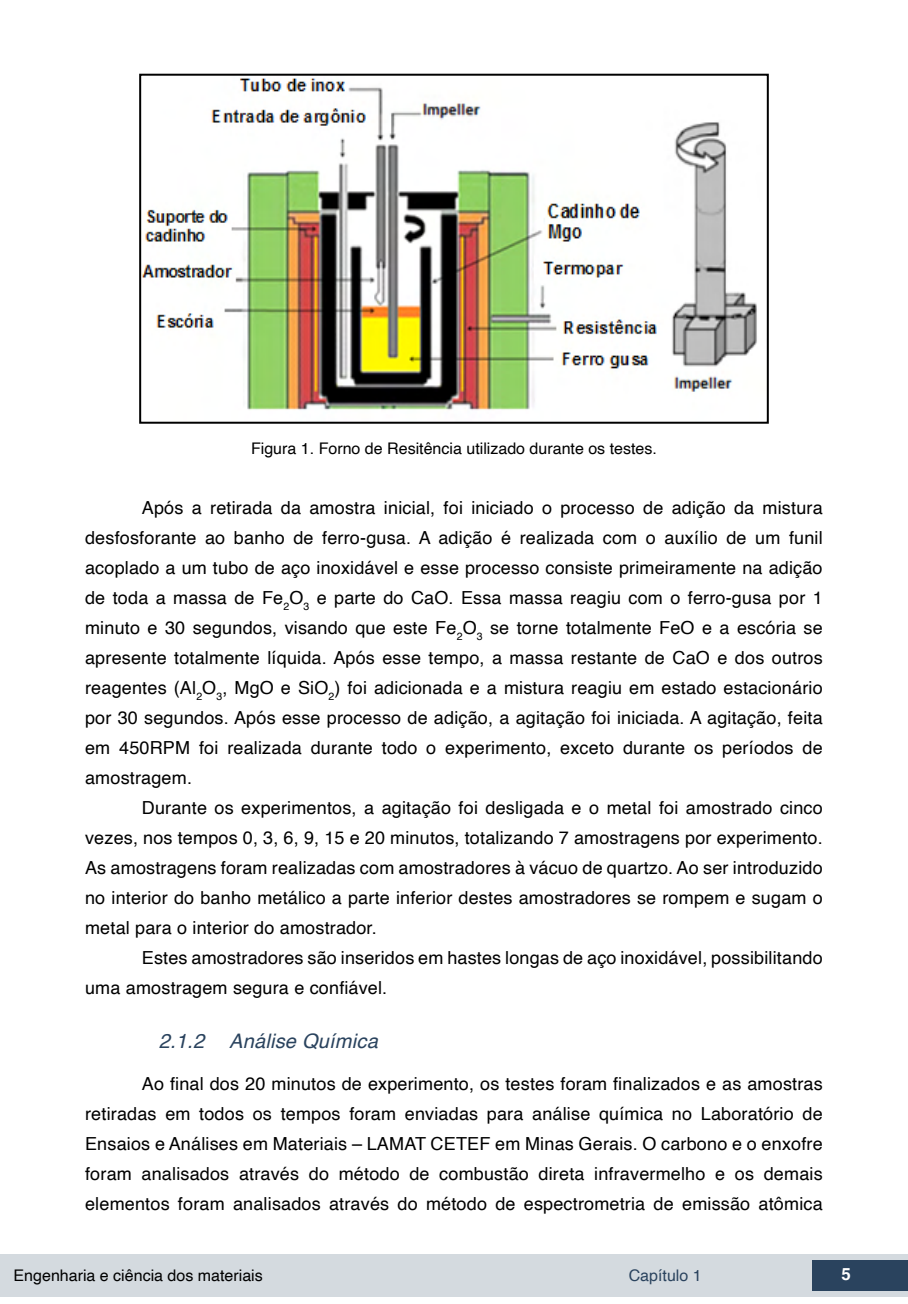
<style>
.page{position:relative;width:908px;height:1304px;background:#fff}
.page>*{position:absolute;margin:0;border:0;box-sizing:border-box;transform-origin:0 0}
.t1{font:italic 20px "Helvetica";letter-spacing:.01em;color:#2a435e}
.t2{font:18px/30px "Helvetica";letter-spacing:.01em;color:#000;text-align:justify}
.t3{font:700 16.8px "Helvetica";color:#fff}
.t4{font:16px "Helvetica";color:#000}
.t5{font:16px "Helvetica";color:#2a435e}
</style>
<div class="page">
<div style="left:0;top:1254px;width:906px;height:43px;background:#d4dadf"></div>
<div style="left:812px;top:1261px;width:95px;height:30px;background:#2a435e"></div>
<img style="left:142px;top:78px;width:615px;height:332px">
<div style="left:139px;top:74px;width:629px;height:350px;border:2px solid #000"></div>
<p class="t4" style="left:251px;top:436px;width:407px">Figura 1. Forno de Resitência utilizado durante os testes.</p>
<p class="t2" style="left:85px;top:493px;width:739px;text-indent:57px">Após a retirada da amostra inicial, foi iniciado o processo de adição da mistura desfosforante ao banho de ferro-gusa. A adição é realizada com o auxílio de um funil acoplado a um tubo de aço inoxidável e esse processo consiste primeiramente na adição de toda a massa de Fe<sub>2</sub>O<sub>3</sub> e parte do CaO. Essa massa reagiu com o ferro-gusa por 1 minuto e 30 segundos, visando que este Fe<sub>2</sub>O<sub>3</sub> se torne totalmente FeO e a escória se apresente totalmente líquida. Após esse tempo, a massa restante de CaO e dos outros reagentes (Al<sub>2</sub>O<sub>3</sub>, MgO e SiO<sub>2</sub>) foi adicionada e a mistura reagiu em estado estacionário por 30 segundos. Após esse processo de adição, a agitação foi iniciada. A agitação, feita em 450RPM foi realizada durante todo o experimento, exceto durante os períodos de amostragem.</p>
<p class="t2" style="left:85px;top:793px;width:738px;text-indent:57px">Durante os experimentos, a agitação foi desligada e o metal foi amostrado cinco vezes, nos tempos 0, 3, 6, 9, 15 e 20 minutos, totalizando 7 amostragens por experimento.<br>As amostragens foram realizadas com amostradores à vácuo de quartzo. Ao ser introduzido no interior do banho metálico a parte inferior destes amostradores se rompem e sugam o metal para o interior do amostrador.</p>
<p class="t2" style="left:85px;top:944px;width:738px;text-indent:57px">Estes amostradores são inseridos em hastes longas de aço inoxidável, possibilitando uma amostragem segura e confiável.</p>
<p class="t1" style="left:159px;top:1025px;width:47px">2.1.2</p>
<p class="t1" style="left:229px;top:1025px;width:150px">Análise Química</p>
<p class="t2" style="left:85px;top:1069px;width:738px;text-indent:57px">Ao final dos 20 minutos de experimento, os testes foram finalizados e as amostras retiradas em todos os tempos foram enviadas para análise química no Laboratório de Ensaios e Análises em Materiais – LAMAT CETEF em Minas Gerais. O carbono e o enxofre foram analisados através do método de combustão direta infravermelho e os demais elementos foram analisados através do método de espectrometria de emissão atômica</p>
<p class="t4" style="left:14px;top:1263px;width:250px">Engenharia e ciência dos materiais</p>
<p class="t5" style="left:628px;top:1263px;width:74px">Capítulo 1</p>
<p class="t3" style="left:841px;top:1264px;width:11px">5</p>
</div>
